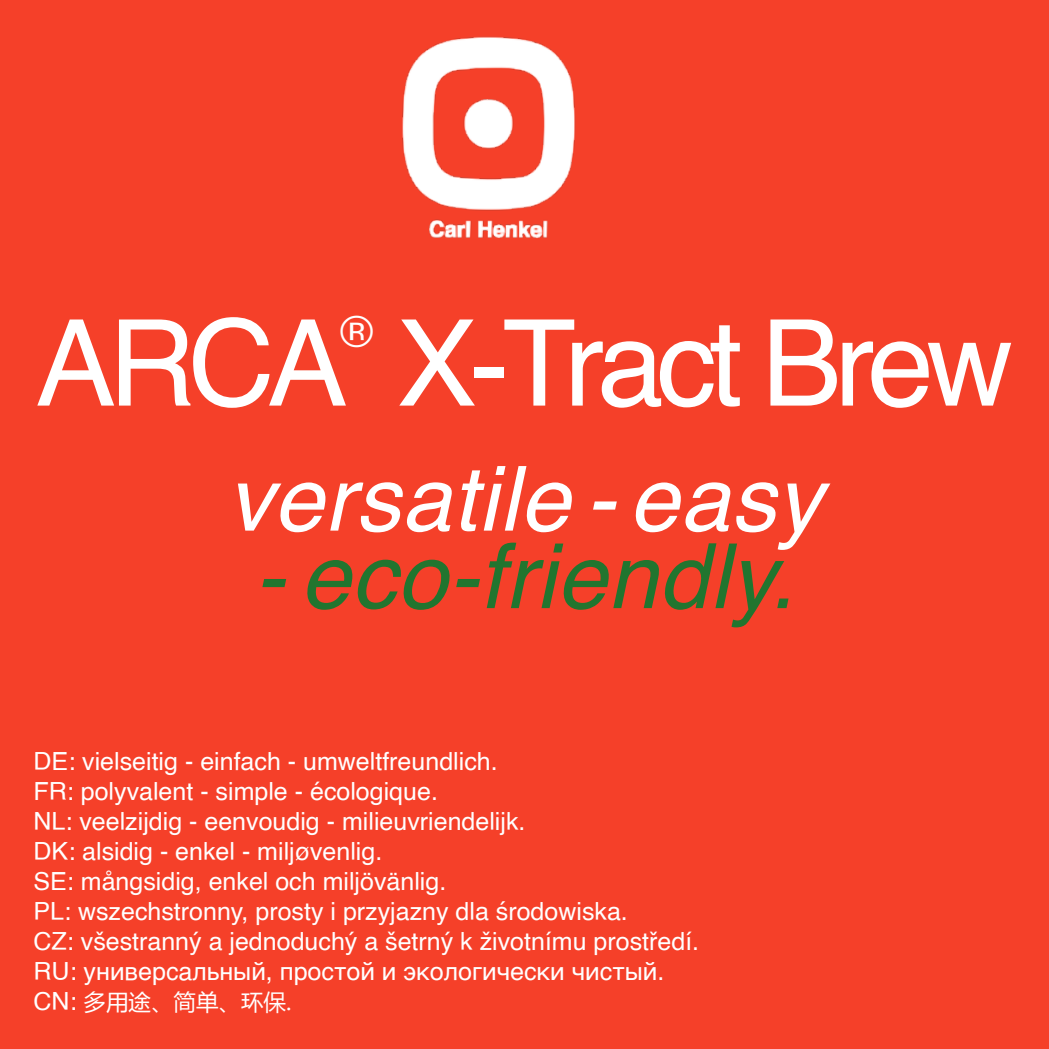
<style>
.page{position:relative;width:1049px;height:1049px;background:#f54029}
.page>*{position:absolute;margin:0;border:0;box-sizing:border-box;transform-origin:0 0}
.t1{font:120px "Helvetica";letter-spacing:-.06em;color:#fff}
.t2{font:italic 90px "Helvetica";letter-spacing:.01em;color:#fff}
.t3{font:italic 90px "Helvetica";letter-spacing:.01em;color:#21752f}
.t4{font:45px "Helvetica";color:#fff}
.t5{font:25px/30px "Helvetica";color:#fff}
.t6{font:22.5px "Microsoft Ya Hei";color:#fff}
.s1{font-family:"Helvetica";font-size:25px}
</style>
<div class="page">
<img style="left:402px;top:36px;width:174px;height:202px">
<h3 class="t4" style="left:340px;top:298px;width:35px">®</h3>
<h1 class="t1" style="left:36px;top:271px;width:979px">ARCA X-Tract Brew</h1>
<h2 class="t2" style="left:227px;top:428px;width:595px">versatile - easy</h2>
<h2 class="t3" style="left:254px;top:506px;width:542px">- eco-friendly.</h2>
<p class="t5" style="left:34px;top:747px;width:667px">DE: vielseitig - einfach - umweltfreundlich.<br>FR: polyvalent - simple - écologique.<br>NL: veelzijdig - eenvoudig - milieuvriendelijk.<br>DK: alsidig - enkel - miljøvenlig.<br>SE: mångsidig, enkel och miljövänlig.<br>PL: wszechstronny, prosty i przyjazny dla środowiska.<br>CZ: všestranný a jednoduchý a šetrný k životnímu prostředí.<br>RU: универсальный, простой и экологически чистый.</p>
<p class="t6" style="left:34px;top:987px;width:259px"><span class="s1">CN:</span> 多用途、简单、环保.</p>
</div>
